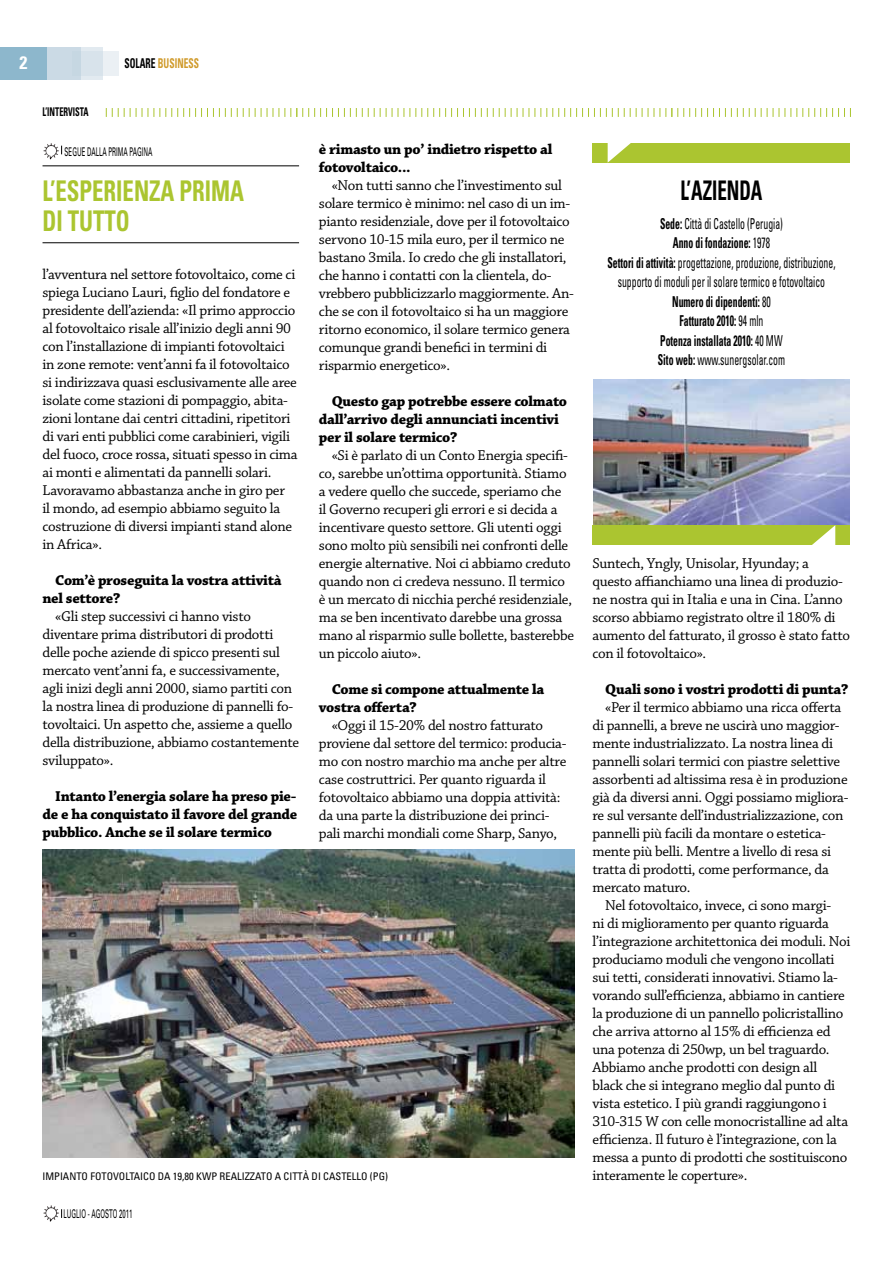
<style>
.page{position:relative;width:893px;height:1263px;background:#fff}
.page>*{position:absolute;margin:0;border:0;box-sizing:border-box;transform-origin:0 0}
.t1{font:700 condensed 28.5px "Univers";color:#abc530;scale:.8 1}
.t2{font:700 condensed 27px "Univers";color:#000;scale:.7 1}
.t3{font:700 condensed 18px "Univers";color:#fff}
.t4{font:15px/18px "Chaparral Pro";letter-spacing:-.02em;color:#000}
.t5{font:700 15px/18px "Chaparral Pro";letter-spacing:-.02em;color:#000}
.t6{font:condensed 15px/19.5px "Univers";color:#000;text-align:center;scale:.65 1}
.t7{font:700 condensed 13.5px "Univers";letter-spacing:.005em;color:#d09b2c;scale:.7 1}
.t8{font:12px "Univers";letter-spacing:.005em;color:#000;scale:.5 1}
.t9{font:700 condensed 12px "Univers";color:#000;scale:.7 1}
.t10{font:condensed 10.5px "Univers";color:#000}
.s1{color:#000}
.s2{font-weight:700}
</style>
<div class="page">
<svg style="left:102px;top:51px;width:17px;height:25px"></svg>
<div style="left:0;top:47px;width:102px;height:32px;background:#d8e3eb"></div>
<div style="left:0;top:47px;width:81px;height:32px;background:#cbdae5"></div>
<div style="left:0;top:47px;width:47px;height:32px;background:#8db7cc"></div>
<img style="left:43px;top:1205px;width:16px;height:16px">
<img style="left:593px;top:379px;width:257px;height:146px">
<img style="left:43px;top:143px;width:16px;height:16px">
<hr style="left:43px;top:165px;width:256px;height:1px;background:#000">
<hr style="left:43px;top:242px;width:256px;height:1px;background:#000">
<svg style="left:106px;top:108px;width:745px;height:9px"></svg>
<div style="left:592px;top:143px;width:258px;height:20px;background:#abc530"></div>
<svg style="left:608px;top:143px;width:23px;height:20px"></svg>
<div style="left:592px;top:525px;width:258px;height:20px;background:#abc530"></div>
<svg style="left:812px;top:525px;width:23px;height:20px"></svg>
<img style="left:43px;top:850px;width:531px;height:308px">
<p class="t3" style="left:19px;top:52px;width:9px">2</p>
<p class="t9" style="left:43px;top:105px;width:68px">L’INTERVISTA</p>
<p class="t7" style="left:124px;top:55px;width:73px"><span class="s1">Solare</span> business</p>
<p class="t8" style="left:65px;top:144px;width:178px">SEGUE DALLA PRIMA PAGINA</p>
<h1 class="t1" style="left:43px;top:173px;width:108px">L’esperienza</h1>
<h1 class="t1" style="left:180px;top:173px;width:49px">prima</h1>
<h1 class="t1" style="left:43px;top:203px;width:80px">di tutto</h1>
<p class="t4" style="left:43px;top:266px;width:257px">l’avventura nel settore fotovoltaico, come ci spiega Luciano Lauri, figlio del fondatore e presidente dell’azienda: «Il primo approccio al fotovoltaico risale all’inizio degli anni 90 con l’installazione di impianti fotovoltaici in zone remote: vent’anni fa il fotovoltaico si indirizzava quasi esclusivamente alle aree isolate come stazioni di pompaggio, abita&shy;zioni lontane dai centri cittadini, ripetitori di vari enti pubblici come carabinieri, vigili del fuoco, croce rossa, situati spesso in cima ai monti e alimentati da pannelli solari.<br>Lavoravamo abbastanza anche in giro per<br>il mondo, ad esempio abbiamo seguito la costruzione di diversi impianti stand alone in Africa».</p>
<p class="t5" style="left:43px;top:572px;width:241px;text-indent:13px">Com’è proseguita la vostra attività nel settore?</p>
<p class="t4" style="left:43px;top:608px;width:258px;text-indent:13px">«Gli step successivi ci hanno visto diventare prima distributori di prodotti delle poche aziende di spicco presenti sul mercato vent’anni fa, e successivamente, agli inizi degli anni 2000, siamo partiti con la nostra linea di produzione di pannelli fo&shy;tovoltaici. Un aspetto che, assieme a quello della distribuzione, abbiamo costantemente sviluppato».</p>
<p class="t5" style="left:43px;top:788px;width:256px;text-align:justify;text-indent:13px">Intanto l’energia solare ha preso pie&shy;de e ha conquistato il favore del grande pubblico. Anche se il solare termico</p>
<p class="t5" style="left:319px;top:140px;width:235px">è rimasto un po’ indietro rispetto al fotovoltaico...</p>
<p class="t4" style="left:319px;top:176px;width:256px;text-indent:13px">«Non tutti sanno che l’investimento sul solare termico è minimo: nel caso di un im&shy;pianto residenziale, dove per il fotovoltaico servono 10-15 mila euro, per il termico ne bastano 3mila. Io credo che gli installatori, che hanno i contatti con la clientela, do&shy;vrebbero pubblicizzarlo maggiormente. An&shy;che se con il fotovoltaico si ha un maggiore ritorno economico, il solare termico genera comunque grandi benefici in termini di risparmio energetico».</p>
<p class="t5" style="left:319px;top:392px;width:250px;text-indent:13px">Questo gap potrebbe essere colmato dall’arrivo degli annunciati incentivi per il solare termico?</p>
<p class="t4" style="left:319px;top:446px;width:257px;text-indent:13px">«Si è parlato di un Conto Energia specifi&shy;co, sarebbe un’ottima opportunità. Stiamo a vedere quello che succede, speriamo che<br>il Governo recuperi gli errori e si decida a incentivare questo settore. Gli utenti oggi sono molto più sensibili nei confronti delle energie alternative. Noi ci abbiamo creduto quando non ci credeva nessuno. Il termico è un mercato di nicchia perché residenziale, ma se ben incentivato darebbe una grossa mano al risparmio sulle bollette, basterebbe un piccolo aiuto».</p>
<p class="t5" style="left:319px;top:680px;width:227px;text-indent:13px">Come si compone attualmente la vostra offerta?</p>
<p class="t4" style="left:319px;top:716px;width:249px;text-indent:13px">«Oggi il 15-20% del nostro fatturato proviene dal settore del termico: producia&shy;mo con nostro marchio ma anche per altre case costruttrici. Per quanto riguarda il fotovoltaico abbiamo una doppia attività: da una parte la distribuzione dei princi&shy;pali marchi mondiali come Sharp, Sanyo,</p>
<h2 class="t2" style="left:680px;top:173px;width:119px">L’AZIENDA</h2>
<p class="t6" style="left:607px;top:213px;width:352px"><span class="s2">Sede:</span> Città di Castello (Perugia)<br><span class="s2">Anno di fondazione:</span> 1978<br><span class="s2">Settori di attività:</span> progettazione, produzione, distribuzione, supporto di moduli per il solare termico e fotovoltaico <span class="s2">Numero di dipendenti:</span> 80<br><span class="s2">Fatturato 2010:</span> 94 mln<br><span class="s2">Potenza installata 2010:</span> 40 MW<br><span class="s2">Sito web:</span> www.sunergsolar.com</p>
<p class="t4" style="left:592px;top:555px;width:259px">Suntech, Yngly, Unisolar, Hyunday; a questo affianchiamo una linea di produzio&shy;ne nostra qui in Italia e una in Cina. L’anno scorso abbiamo registrato oltre il 180% di aumento del fatturato, il grosso è stato fatto con il fotovoltaico».</p>
<p class="t5" style="left:605px;top:681px;width:245px">Quali sono i vostri prodotti di punta?</p>
<p class="t4" style="left:592px;top:699px;width:258px;text-indent:13px">«Per il termico abbiamo una ricca offerta di pannelli, a breve ne uscirà uno maggior&shy;mente industrializzato. La nostra linea di pannelli solari termici con piastre selettive assorbenti ad altissima resa è in produzione già da diversi anni. Oggi possiamo migliora&shy;re sul versante dell’industrializzazione, con pannelli più facili da montare o estetica&shy;mente più belli. Mentre a livello di resa si tratta di prodotti, come performance, da mercato maturo.</p>
<p class="t4" style="left:592px;top:897px;width:259px;text-indent:13px">Nel fotovoltaico, invece, ci sono margi-<br>ni di miglioramento per quanto riguarda l’integrazione architettonica dei moduli. Noi produciamo moduli che vengono incollati sui tetti, considerati innovativi. Stiamo la&shy;vorando sull’efficienza, abbiamo in cantiere la produzione di un pannello policristallino che arriva attorno al 15% di efficienza ed una potenza di 250wp, un bel traguardo.<br>Abbiamo anche prodotti con design all black che si integrano meglio dal punto di vista estetico. I più grandi raggiungono i 310-315 W con celle monocristalline ad alta efficienza. Il futuro è l’integrazione, con la messa a punto di prodotti che sostituiscono</p>
<p class="t10" style="left:43px;top:1170px;width:347px">Im pianto fotovoltaico da 19,80 kWp realizzato a Città di Castello (PG )</p>
<p class="t4" style="left:592px;top:1167px;width:156px">interamente le coperture».</p>
<p class="t8" style="left:64px;top:1206px;width:140px">LUGLIO - AGOSTO 2011</p>
</div>
